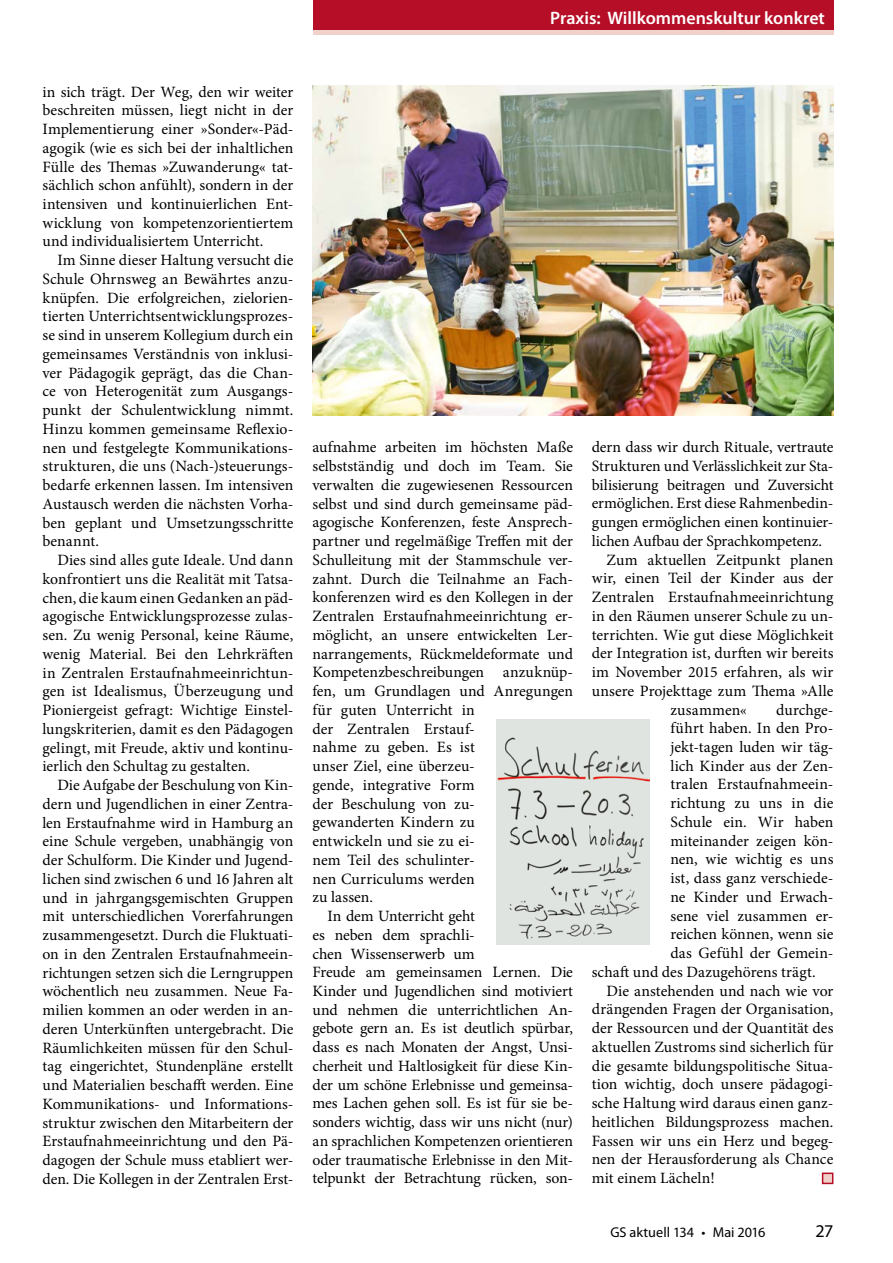
<style>
.page{position:relative;width:893px;height:1263px;background:#fff}
.page>*{position:absolute;margin:0;border:0;box-sizing:border-box;transform-origin:0 0}
.t1{font:600 18px "Myriad Pro";color:#fff}
.t2{font:18px "Myriad Pro";color:#000}
.t3{font:15.75px/18.8px "Minion Pro";color:#000;text-align:justify}
.t4{font:14.25px "Myriad Pro Regular 2";color:#000}
</style>
<div class="page">
<div style="left:313px;top:0;width:520px;height:33px;background:#b50e26"></div>
<hr style="left:313px;top:30px;width:520px;height:4px;background:#f0d2ca">
<img style="left:313px;top:85px;width:520px;height:330px">
<div style="left:822px;top:1172px;width:11px;height:12px;background:#f0d2ca;border:2px solid #b50e26"></div>
<img style="left:496px;top:720px;width:153px;height:225px">
<p class="t1" style="left:550px;top:6px;width:276px">Praxis: Willkommenskultur konkret</p>
<p class="t3" style="left:43px;top:82px;width:252px">in sich trägt. Der Weg, den wir weiter beschreiten müssen, liegt nicht in der Implementierung einer »Sonder«-Päd&shy;agogik (wie es sich bei der inhaltlichen Fülle des Themas »Zuwanderung« tat&shy;sächlich schon anfühlt), sondern in der intensiven und kontinuierlichen Ent&shy;wicklung von kompetenzorientiertem und individualisiertem Unterricht.</p>
<p class="t3" style="left:43px;top:251px;width:252px;text-indent:15px">Im Sinne dieser Haltung versucht die Schule Ohrnsweg an Bewährtes anzu&shy;knüpfen. Die erfolgreichen, zielorien&shy;tierten Unterrichtsentwicklungsprozes&shy;se sind in unserem Kollegium durch ein gemeinsames Verständnis von inklusi&shy;ver Pädagogik geprägt, das die Chan&shy;ce von Heterogenität zum Ausgangs&shy;punkt der Schulentwicklung nimmt.<br>Hinzu kommen gemeinsame Reflexio&shy;nen und festgelegte Kommunikations&shy;strukturen, die uns (Nach-)steuerungs&shy;bedarfe erkennen lassen. Im intensiven Austausch werden die nächsten Vorha&shy;ben geplant und Umsetzungsschritte benannt.</p>
<p class="t3" style="left:43px;top:551px;width:252px;text-indent:15px">Dies sind alles gute Ideale. Und dann konfrontiert uns die Realität mit Tatsa&shy;chen, die kaum einen Gedanken an päd&shy;agogische Entwicklungsprozesse zulas&shy;sen. Zu wenig Personal, keine Räume, wenig Material. Bei den Lehrkräften in Zentralen Erstaufnahmeeinrichtun&shy;gen ist Idealismus, Überzeugung und Pioniergeist gefragt: Wichtige Einstel&shy;lungskriterien, damit es den Pädagogen gelingt, mit Freude, aktiv und kontinu&shy;ierlich den Schultag zu gestalten.</p>
<p class="t3" style="left:43px;top:776px;width:252px;text-indent:15px">Die Aufgabe der Beschulung von Kin&shy;dern und Jugendlichen in einer Zentra&shy;len Erstaufnahme wird in Hamburg an eine Schule vergeben, unabhängig von der Schulform. Die Kinder und Jugend&shy;lichen sind zwischen 6 und 16 Jahren alt und in jahrgangsgemischten Gruppen mit unterschiedlichen Vorerfahrungen zusammengesetzt. Durch die Fluktuati&shy;on in den Zentralen Erstaufnahmeein&shy;richtungen setzen sich die Lerngruppen wöchentlich neu zusammen. Neue Fa&shy;milien kommen an oder werden in an&shy;deren Unterkünften untergebracht. Die Räumlichkeiten müssen für den Schul&shy;tag eingerichtet, Stundenpläne erstellt und Materialien beschafft werden. Eine Kommunikations- und Informations&shy;struktur zwischen den Mitarbeitern der Erstaufnahmeeinrichtung und den Pä&shy;dagogen der Schule muss etabliert wer&shy;den. Die Kollegen in der Zentralen Erst-</p>
<p class="t3" style="left:313px;top:438px;width:262px">aufnahme arbeiten im höchsten Maße</p>
<p class="t3" style="left:313px;top:457px;width:262px">selbstständig und doch im Team. Sie</p>
<p class="t3" style="left:313px;top:475px;width:262px">verwalten die zugewiesenen Ressourcen</p>
<p class="t3" style="left:313px;top:494px;width:262px">selbst und sind durch gemeinsame päd-</p>
<p class="t3" style="left:313px;top:513px;width:262px">agogische Konferenzen, feste Ansprech-</p>
<p class="t3" style="left:313px;top:532px;width:262px">partner und regelmäßige Treffen mit der</p>
<p class="t3" style="left:313px;top:550px;width:262px">Schulleitung mit der Stammschule ver-</p>
<p class="t3" style="left:313px;top:569px;width:262px">zahnt. Durch die Teilnahme an Fach-</p>
<p class="t3" style="left:313px;top:588px;width:262px">konferenzen wird es den Kollegen in der</p>
<p class="t3" style="left:313px;top:607px;width:262px">Zentralen Erstaufnahmeeinrichtung er-</p>
<p class="t3" style="left:313px;top:625px;width:262px">möglicht, an unsere entwickelten Ler-</p>
<p class="t3" style="left:313px;top:644px;width:262px">narrangements, Rückmeldeformate und</p>
<p class="t3" style="left:313px;top:663px;width:262px">Kompetenzbeschreibungen anzuknüp-</p>
<p class="t3" style="left:313px;top:682px;width:262px">fen, um Grundlagen und Anregungen</p>
<p class="t3" style="left:313px;top:700px;width:164px">für guten Unterricht in</p>
<p class="t3" style="left:313px;top:719px;width:164px">der Zentralen Erstauf-</p>
<p class="t3" style="left:313px;top:738px;width:164px">nahme zu geben. Es ist</p>
<p class="t3" style="left:313px;top:757px;width:164px">unser Ziel, eine überzeu-</p>
<p class="t3" style="left:313px;top:775px;width:164px">gende, integrative Form</p>
<p class="t3" style="left:313px;top:794px;width:164px">der Beschulung von zu-</p>
<p class="t3" style="left:313px;top:813px;width:164px">gewanderten Kindern zu</p>
<p class="t3" style="left:313px;top:832px;width:164px">entwickeln und sie zu ei-</p>
<p class="t3" style="left:313px;top:850px;width:164px">nem Teil des schulinter-</p>
<p class="t3" style="left:313px;top:869px;width:164px">nen Curriculums werden</p>
<p class="t3" style="left:313px;top:888px;width:62px">zu lassen.</p>
<p class="t3" style="left:327px;top:907px;width:149px">In dem Unterricht geht</p>
<p class="t3" style="left:313px;top:925px;width:164px">es neben dem sprachli-</p>
<p class="t3" style="left:313px;top:944px;width:164px">chen Wissenserwerb um</p>
<p class="t3" style="left:313px;top:963px;width:262px">Freude am gemeinsamen Lernen. Die</p>
<p class="t3" style="left:313px;top:982px;width:262px">Kinder und Jugendlichen sind motiviert</p>
<p class="t3" style="left:313px;top:1000px;width:262px">und nehmen die unterrichtlichen An-</p>
<p class="t3" style="left:313px;top:1019px;width:262px">gebote gern an. Es ist deutlich spürbar,</p>
<p class="t3" style="left:313px;top:1038px;width:262px">dass es nach Monaten der Angst, Unsi-</p>
<p class="t3" style="left:313px;top:1057px;width:262px">cherheit und Haltlosigkeit für diese Kin-</p>
<p class="t3" style="left:313px;top:1075px;width:262px">der um schöne Erlebnisse und gemeinsa-</p>
<p class="t3" style="left:313px;top:1094px;width:262px">mes Lachen gehen soll. Es ist für sie be-</p>
<p class="t3" style="left:313px;top:1113px;width:262px">sonders wichtig, dass wir uns nicht (nur)</p>
<p class="t3" style="left:313px;top:1131px;width:262px">an sprachlichen Kompetenzen orientieren</p>
<p class="t3" style="left:313px;top:1150px;width:262px">oder traumatische Erlebnisse in den Mit-</p>
<p class="t3" style="left:313px;top:1169px;width:262px">telpunkt der Betrachtung rücken, son-</p>
<p class="t3" style="left:592px;top:438px;width:243px">dern dass wir durch Rituale, vertraute</p>
<p class="t3" style="left:592px;top:456px;width:243px">Strukturen und Verlässlichkeit zur Sta-</p>
<p class="t3" style="left:592px;top:475px;width:243px">bilisierung beitragen und Zuversicht</p>
<p class="t3" style="left:592px;top:494px;width:243px">ermöglichen. Erst diese Rahmenbedin-</p>
<p class="t3" style="left:592px;top:513px;width:243px">gungen ermöglichen einen kontinuier-</p>
<p class="t3" style="left:592px;top:531px;width:232px">lichen Aufbau der Sprachkompetenz.</p>
<p class="t3" style="left:607px;top:550px;width:228px">Zum aktuellen Zeitpunkt planen</p>
<p class="t3" style="left:592px;top:569px;width:243px">wir, einen Teil der Kinder aus der</p>
<p class="t3" style="left:592px;top:588px;width:243px">Zentralen Erstaufnahmeeinrichtung</p>
<p class="t3" style="left:592px;top:606px;width:243px">in den Räumen unserer Schule zu un-</p>
<p class="t3" style="left:592px;top:625px;width:243px">terrichten. Wie gut diese Möglichkeit</p>
<p class="t3" style="left:592px;top:644px;width:243px">der Integration ist, durften wir bereits</p>
<p class="t3" style="left:592px;top:663px;width:243px">im November 2015 erfahren, als wir</p>
<p class="t3" style="left:592px;top:681px;width:243px">unsere Projekttage zum Thema »Alle</p>
<p class="t3" style="left:670px;top:700px;width:78px">zusammen«</p>
<p class="t3" style="left:776px;top:700px;width:59px">durchge-</p>
<p class="t3" style="left:670px;top:719px;width:164px">führt haben. In den Pro-</p>
<p class="t3" style="left:670px;top:738px;width:164px">jekt-tagen luden wir täg-</p>
<p class="t3" style="left:670px;top:756px;width:164px">lich Kinder aus der Zen-</p>
<p class="t3" style="left:670px;top:775px;width:164px">tralen Erstaufnahmeein-</p>
<p class="t3" style="left:670px;top:794px;width:164px">richtung zu uns in die</p>
<p class="t3" style="left:670px;top:813px;width:164px">Schule ein. Wir haben</p>
<p class="t3" style="left:670px;top:831px;width:164px">miteinander zeigen kön-</p>
<p class="t3" style="left:670px;top:850px;width:164px">nen, wie wichtig es uns</p>
<p class="t3" style="left:670px;top:869px;width:164px">ist, dass ganz verschiede-</p>
<p class="t3" style="left:670px;top:888px;width:164px">ne Kinder und Erwach-</p>
<p class="t3" style="left:670px;top:906px;width:164px">sene viel zusammen er-</p>
<p class="t3" style="left:670px;top:925px;width:164px">reichen können, wenn sie</p>
<p class="t3" style="left:670px;top:944px;width:164px">das Gefühl der Gemein-</p>
<p class="t3" style="left:592px;top:962px;width:226px">schaft und des Dazugehörens trägt.</p>
<p class="t3" style="left:607px;top:981px;width:228px">Die anstehenden und nach wie vor</p>
<p class="t3" style="left:592px;top:1000px;width:243px">drängenden Fragen der Organisation,</p>
<p class="t3" style="left:592px;top:1019px;width:243px">der Ressourcen und der Quantität des</p>
<p class="t3" style="left:592px;top:1037px;width:243px">aktuellen Zustroms sind sicherlich für</p>
<p class="t3" style="left:592px;top:1056px;width:243px">die gesamte bildungspolitische Situa-</p>
<p class="t3" style="left:592px;top:1075px;width:243px">tion wichtig, doch unsere pädagogi-</p>
<p class="t3" style="left:592px;top:1094px;width:243px">sche Haltung wird daraus einen ganz-</p>
<p class="t3" style="left:592px;top:1112px;width:243px">heitlichen Bildungsprozess machen.</p>
<p class="t3" style="left:592px;top:1131px;width:243px">Fassen wir uns ein Herz und begeg-</p>
<p class="t3" style="left:592px;top:1150px;width:243px">nen der Herausforderung als Chance</p>
<p class="t3" style="left:592px;top:1169px;width:124px">mit einem Lächeln!</p>
<p class="t4" style="left:610px;top:1223px;width:157px">GS aktuell 134 • Mai 2016</p>
<p class="t2" style="left:816px;top:1220px;width:19px">27</p>
</div>
